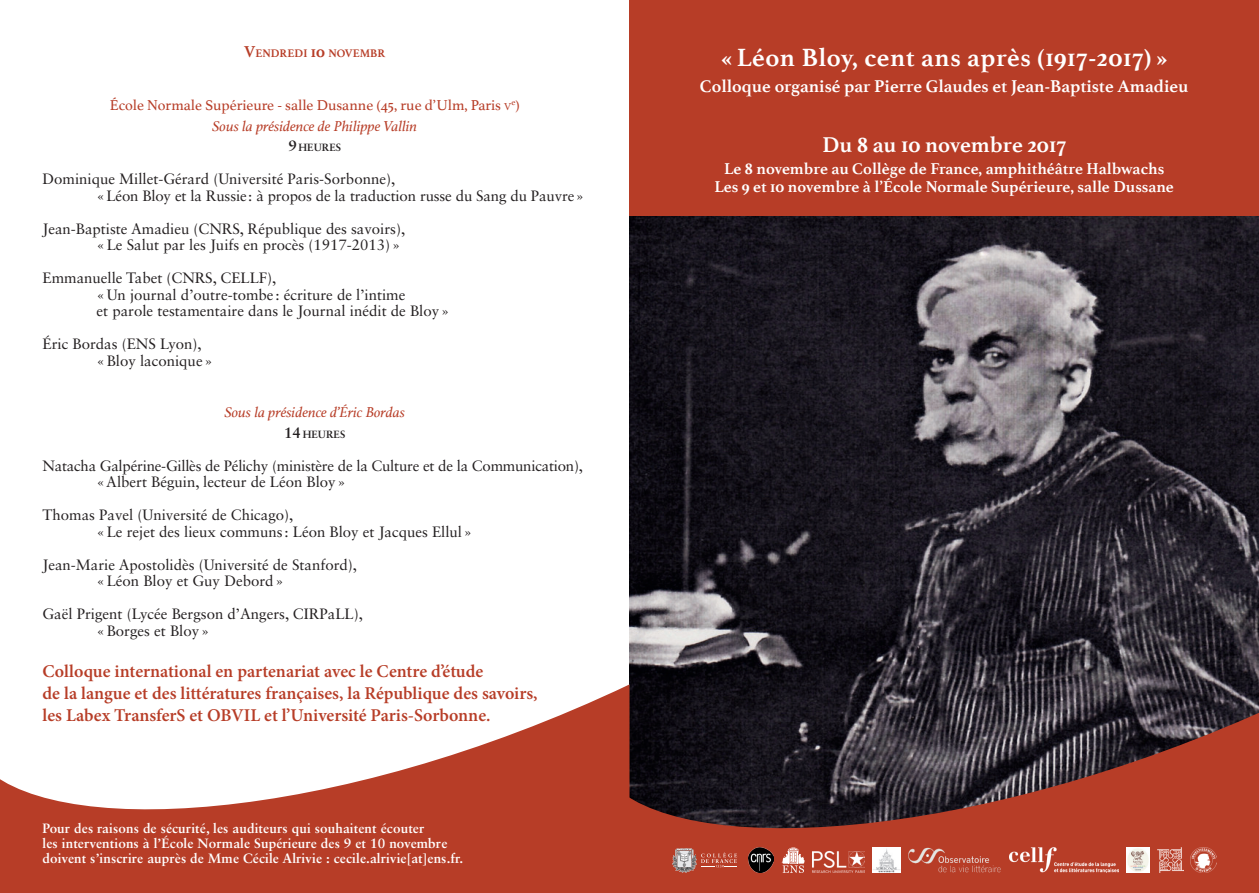
<style>
.page{position:relative;width:1259px;height:893px;background:#fff}
.page>*{position:absolute;margin:0;border:0;box-sizing:border-box;transform-origin:0 0}
.t1{font:700 26.25px "Athelas";letter-spacing:.02em;color:#fff}
.t2{font:700 22.5px "Athelas";color:#fff}
.t3{font:600 18px/21.6px "Minion Pro";color:#b73d27}
.t4{font:700 18px "Athelas";color:#fff}
.t5{font:700 16.5px/18.1px "Athelas";color:#fff;text-align:center}
.t6{font:15px/16.5px "Sabon LT Std";color:#231f20}
.t7{font:italic 15px "Athelas";color:#b73d27}
.t8{font:15px "Athelas";color:#b73d27}
.t9{font:700 13.5px/14.9px "Sabon LT Std";letter-spacing:.01em;color:#fff}
.t10{font:700 11.55px "Athelas";color:#b73d27}
.t11{font:700 10.5px "Sabon LT Std";color:#231f20}
.t12{font:8.7px "Athelas";color:#b73d27}
.s1{font-size:16.5px}
.s2{font-size:10.5px}
.s3{font-size:15px}
</style>
<div class="page">
<img style="left:629px;top:215px;width:630px;height:488px">
<div style="left:629px;top:0;width:630px;height:215px;background:#b73d27"></div>
<svg style="left:629px;top:703px;width:630px;height:190px;background:#6c322c"></svg>
<svg style="left:672px;top:848px;width:65px;height:25px;background:#b9695b"></svg>
<img style="left:748px;top:847px;width:26px;height:26px">
<img style="left:812px;top:847px;width:52px;height:26px">
<svg style="left:781px;top:847px;width:23px;height:26px"></svg>
<img style="left:1126px;top:847px;width:23px;height:26px">
<img style="left:1157px;top:847px;width:26px;height:26px">
<img style="left:1191px;top:847px;width:25px;height:26px">
<svg style="left:0;top:684px;width:629px;height:209px;fill:#b73d27"></svg>
<img style="left:872px;top:847px;width:28px;height:26px">
<img style="left:908px;top:847px;width:93px;height:26px">
<img style="left:1009px;top:847px;width:109px;height:26px">
<p class="t10" style="left:244px;top:44px;width:143px"><span class="s1">V</span>ENDREDI <span class="s1">10</span> NOVEMBR</p>
<p class="t8" style="left:110px;top:93px;width:403px">École Normale Supérieure - salle Dusanne (45, rue d’Ulm, Paris <span class="s2">v</span></p>
<p class="t12" style="left:511px;top:95px;width:10px">e<span class="s3">)</span></p>
<p class="t7" style="left:212px;top:114px;width:206px">Sous la présidence de Philippe Vallin</p>
<p class="t11" style="left:288px;top:141px;width:54px"><span class="s3">9</span> HEURES</p>
<p class="t6" style="left:97px;top:171px;width:489px;text-indent:-54px">Dominique Millet-Gérard (Université Paris-Sorbonne),<br>«Léon Bloy et la Russie: à propos de la traduction russe du Sang du Pauvre»</p>
<p class="t6" style="left:97px;top:220px;width:310px;text-indent:-54px">Jean-Baptiste Amadieu (CNRS, République des savoirs), «Le Salut par les Juifs en procès (1917-2013)»</p>
<p class="t6" style="left:97px;top:270px;width:354px;text-indent:-54px">Emmanuelle Tabet (CNRS, CELLF),<br>«Un journal d’outre-tombe : écriture de l’intime<br>et parole testamentaire dans le Journal inédit de Bloy»</p>
<p class="t6" style="left:97px;top:336px;width:118px;text-indent:-54px">Éric Bordas (ENS Lyon), «Bloy laconique»</p>
<p class="t7" style="left:224px;top:400px;width:182px">Sous la présidence d’Éric Bordas</p>
<p class="t11" style="left:284px;top:428px;width:63px"><span class="s3">14</span> HEURES</p>
<p class="t6" style="left:97px;top:457px;width:488px;text-indent:-54px">Natacha Galpérine-Gillès de Pélichy (ministère de la Culture et de la Communication), «Albert Béguin, lecteur de Léon Bloy»</p>
<p class="t6" style="left:97px;top:507px;width:377px;text-indent:-54px">Thomas Pavel (Université de Chicago),<br>«Le rejet des lieux communs: Léon Bloy et Jacques Ellul»</p>
<p class="t6" style="left:97px;top:556px;width:262px;text-indent:-54px">Jean-Marie Apostolidès (Université de Stanford), «Léon Bloy et Guy Debord»</p>
<p class="t6" style="left:97px;top:606px;width:268px;text-indent:-54px">Gaël Prigent (Lycée Bergson d’Angers, CIRPaLL), «Borges et Bloy»</p>
<p class="t3" style="left:43px;top:661px;width:496px">Colloque international en partenariat avec le Centre d’étude<br>de la langue et des littératures françaises, la République des savoirs, les Labex TransferS et OBVIL et l’Université Paris-Sorbonne.</p>
<p class="t9" style="left:43px;top:821px;width:422px">Pour des raisons de sécurité, les auditeurs qui souhaitent écouter<br>les interventions à l’École Normale Supérieure des 9 et 10 novembre doivent s’inscrire auprès de Mme Cécile Alrivie : cecile.alrivie[at]ens.fr.</p>
<h1 class="t1" style="left:721px;top:36px;width:447px">« Léon Bloy, cent ans après (1917-2017) »</h1>
<p class="t4" style="left:700px;top:71px;width:490px">Colloque organisé par Pierre Glaudes et Jean-Baptiste Amadieu</p>
<h2 class="t2" style="left:822px;top:126px;width:245px">Du 8 au 10 novembre 2017</h2>
<p class="t5" style="left:714px;top:159px;width:461px">Le 8 novembre au Collège de France, amphithéâtre Halbwachs<br>Les 9 et 10 novembre à l’École Normale Supérieure, salle Dussane</p>
</div>
